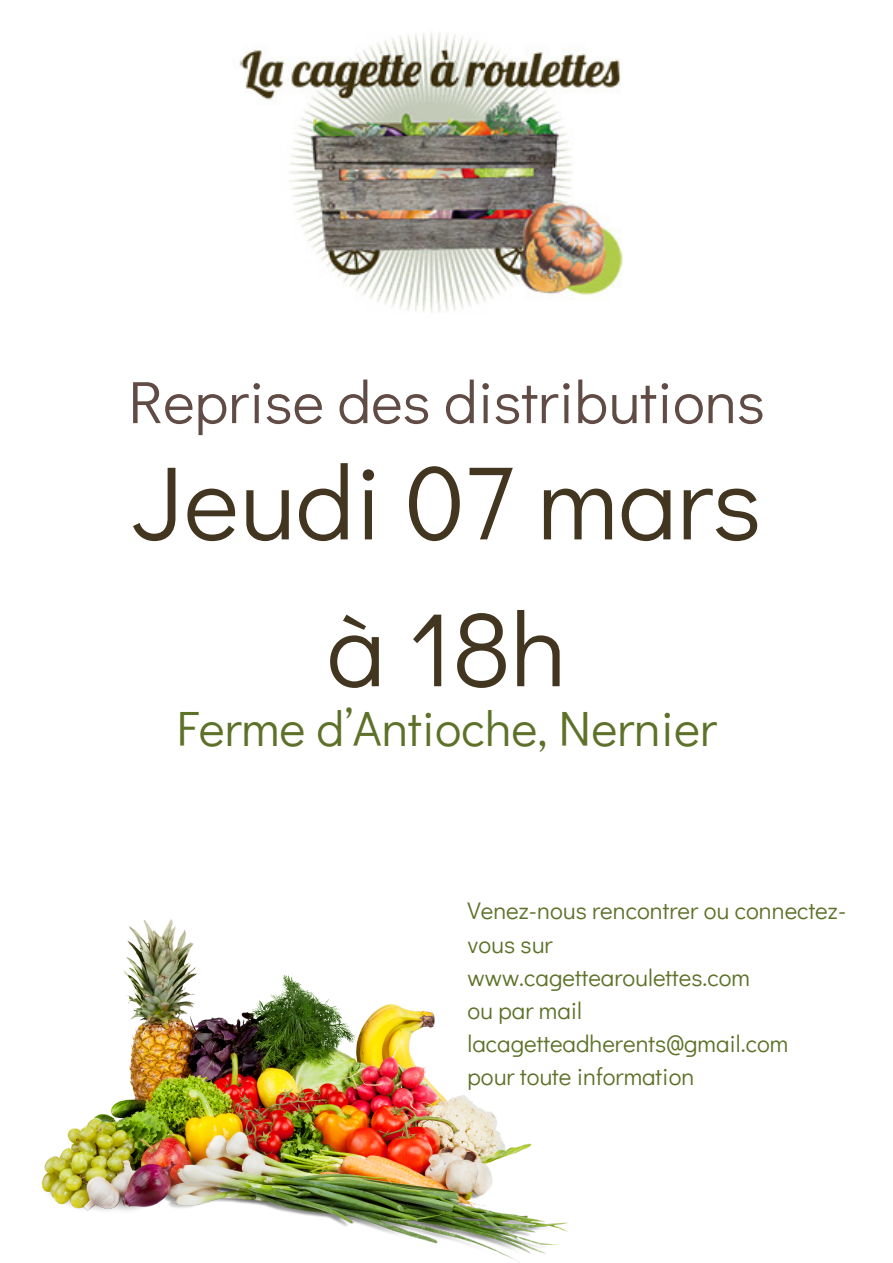
<style>
.page{position:relative;width:893px;height:1263px;background:#fff}
.page>*{position:absolute;margin:0;border:0;box-sizing:border-box;transform-origin:0 0}
.t1{font:105px/146.9px "Didact Gothic";color:#423620;text-align:center}
.t2{font:60px "Didact Gothic";color:#614b45}
.t3{font:49.5px "Didact Gothic";color:#5d7128}
.t4{font:24px/33.2px "Didact Gothic";color:#5d7128}
</style>
<div class="page">
<img style="left:41px;top:919px;width:527px;height:344px">
<img style="left:239px;top:32px;width:384px;height:281px">
<h1 class="t2" style="left:128px;top:360px;width:638px">Reprise des distributions</h1>
<h3 class="t1" style="left:132px;top:425px;width:631px">Jeudi 07 mars à 18h</h3>
<p class="t3" style="left:176px;top:694px;width:542px">Ferme d’Antioche, Nernier</p>
<p class="t4" style="left:467px;top:893px;width:380px">Venez-nous rencontrer ou connectez&shy;vous sur</p>
<p class="t4" style="left:467px;top:960px;width:284px">www.cagettearoulettes.com</p>
<p class="t4" style="left:467px;top:993px;width:322px">ou par mail lacagetteadherents@gmail.com</p>
<p class="t4" style="left:467px;top:1059px;width:228px">pour toute information</p>
</div>
